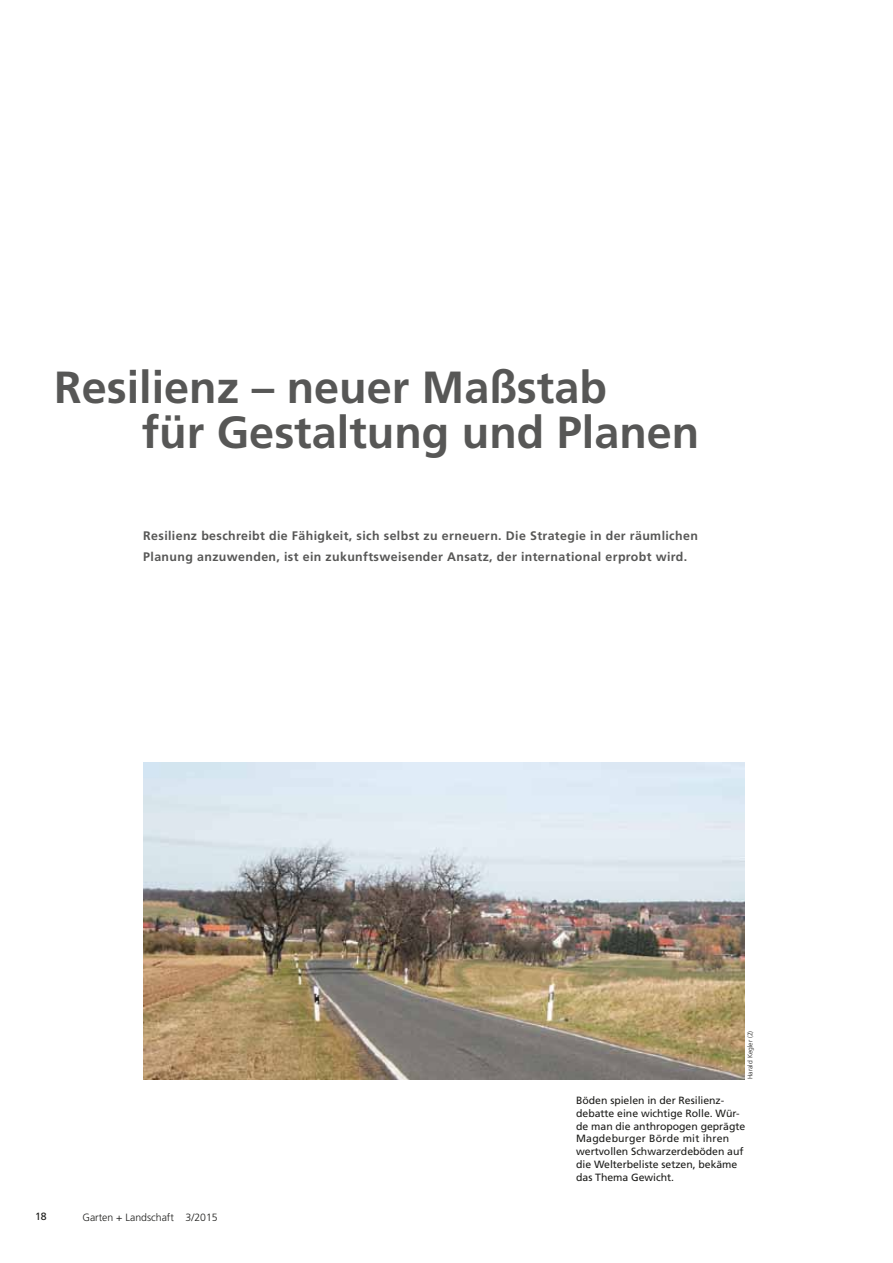
<style>
.page{position:relative;width:893px;height:1263px;background:#fff}
.page>*{position:absolute;margin:0;border:0;box-sizing:border-box;transform-origin:0 0}
.t1{font:700 45px/45px "Frutiger";color:#575756}
.t2{font:700 12.3px/20.2px "Frutiger";letter-spacing:.03em;color:#575756}
.t3{font:10.5px/12.8px "Frutiger";letter-spacing:-.005em;color:#1d1d1b}
.t4{font:300 10.5px "Frutiger";color:#1d1d1b}
.t5{font:300 6.75px "Frutiger";color:#1d1d1b}
</style>
<div class="page">
<img style="left:144px;top:762px;width:600px;height:317px">
<h1 class="t1" style="left:142px;top:365px;width:559px;text-indent:-88px">Resilienz – neuer Maßstab<br>für Gestaltung und Planen</h1>
<p class="t2" style="left:143px;top:526px;width:556px">Resilienz beschreibt die Fähigkeit, sich selbst zu erneuern. Die Strategie in der räumlichen<br>Planung anzuwenden, ist ein zukunftsweisender Ansatz, der international erprobt wird.</p>
<p class="t5" style="left:746px;top:1079px;width:50px;rotate:-90deg">Harald Kegler (2)</p>
<p class="t3" style="left:35px;top:1210px;width:13px">18</p>
<p class="t4" style="left:82px;top:1211px;width:137px">Garten + Landschaft 3/2015</p>
<p class="t3" style="left:576px;top:1094px;width:171px">Böden spielen in der Resilienz&shy;debatte eine wichtige Rolle. Wür&shy;de man die anthropogen geprägte<br>Magdeburger Börde mit ihren wertvollen Schwarzerdeböden auf die Welterbeliste setzen, bekäme das Thema Gewicht.</p>
</div>
